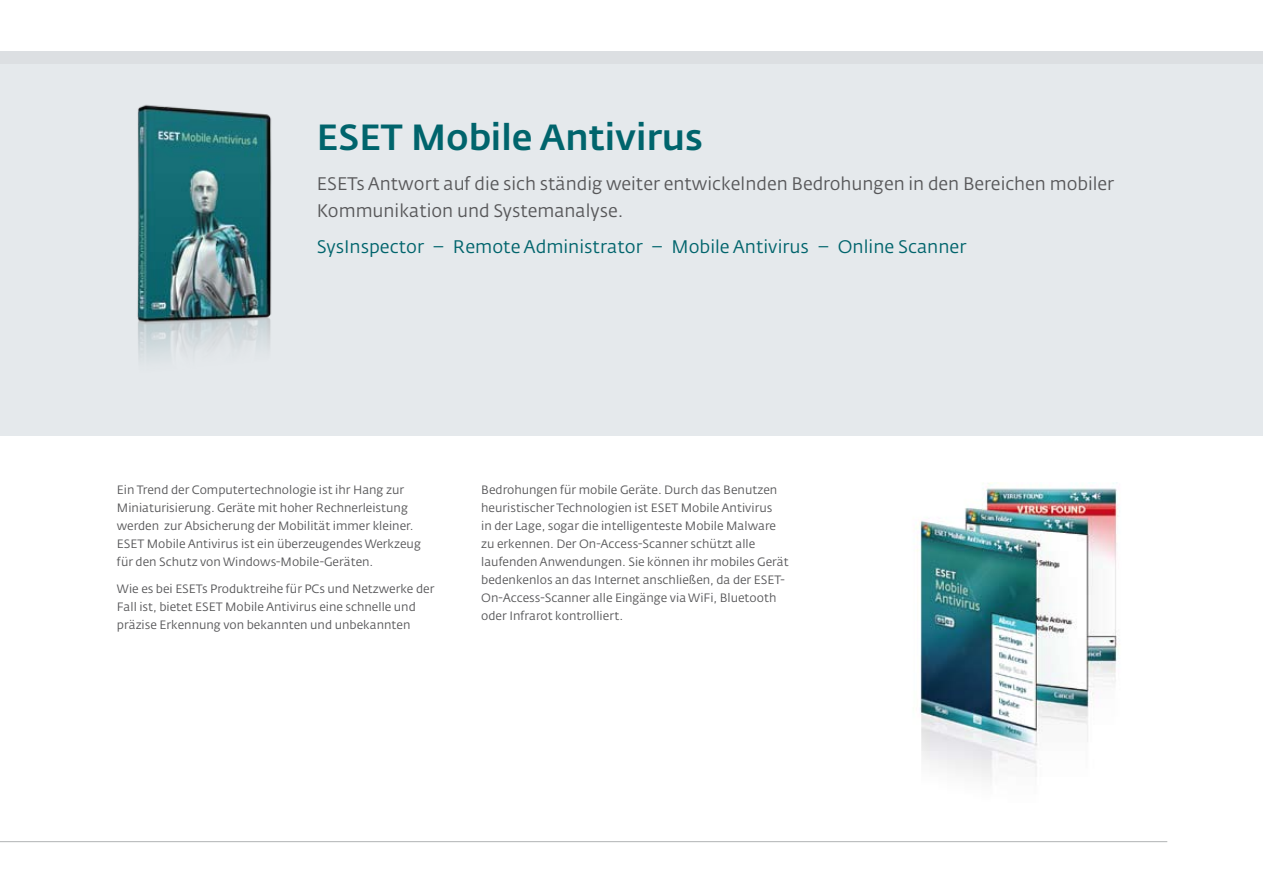
<style>
.page{position:relative;width:1263px;height:893px;background:#fff}
.page>*{position:absolute;margin:0;border:0;box-sizing:border-box;transform-origin:0 0}
.t1{font:500 36px "Fedra Sans Alt Pro";color:#00646c}
.t2{font:18px/27px "Fedra Sans Alt Pro";color:#58585a}
.t3{font:18px "Fedra Sans Alt Pro";color:#00646c}
.t4{font:12px/18px "Fedra Sans Alt Pro";color:#58585a}
</style>
<div class="page">
<img style="left:917px;top:483px;width:203px;height:298px">
<div style="left:0;top:51px;width:1263px;height:385px;background:#e5e9ec"></div>
<div style="left:0;top:51px;width:1263px;height:13px;background:#dcdfe2"></div>
<hr style="left:0;top:841px;width:1167px;height:1px;background:#b1b3b4">
<img style="left:137px;top:104px;width:135px;height:254px">
<h1 class="t1" style="left:317px;top:115px;width:388px">ESET Mobile Antivirus</h1>
<h2 class="t2" style="left:317px;top:170px;width:799px">ESETs Antwort auf die sich ständig weiter entwickelnden Bedrohungen in den Bereichen mobiler<br>Kommunikation und Systemanalyse.</h2>
<h2 class="t3" style="left:317px;top:236px;width:651px">SysInspector – Remote Administrator – Mobile Antivirus – Online Scanner</h2>
<p class="t4" style="left:117px;top:481px;width:306px">Ein Trend der Computertechnologie ist ihr Hang zur Miniaturisierung. Geräte mit hoher Rechnerleistung werden zur Absicherung der Mobilität immer kleiner.<br>ESET Mobile Antivirus ist ein überzeugendes Werkzeug für den Schutz von Windows-Mobile-Geräten.</p>
<p class="t4" style="left:117px;top:580px;width:319px">Wie es bei ESETs Produktreihe für PCs und Netzwerke der<br>Fall ist, bietet ESET Mobile Antivirus eine schnelle und präzise Erkennung von bekannten und unbekannten</p>
<p class="t4" style="left:481px;top:481px;width:309px">Bedrohungen für mobile Geräte. Durch das Benutzen heuristischer Technologien ist ESET Mobile Antivirus<br>in der Lage, sogar die intelligenteste Mobile Malware zu erkennen. Der On-Access-Scanner schützt alle laufenden Anwendungen. Sie können ihr mobiles Gerät bedenkenlos an das Internet anschließen, da der ESET-On-Access-Scanner alle Eingänge via WiFi, Bluetooth oder Infrarot kontrolliert.</p>
</div>
